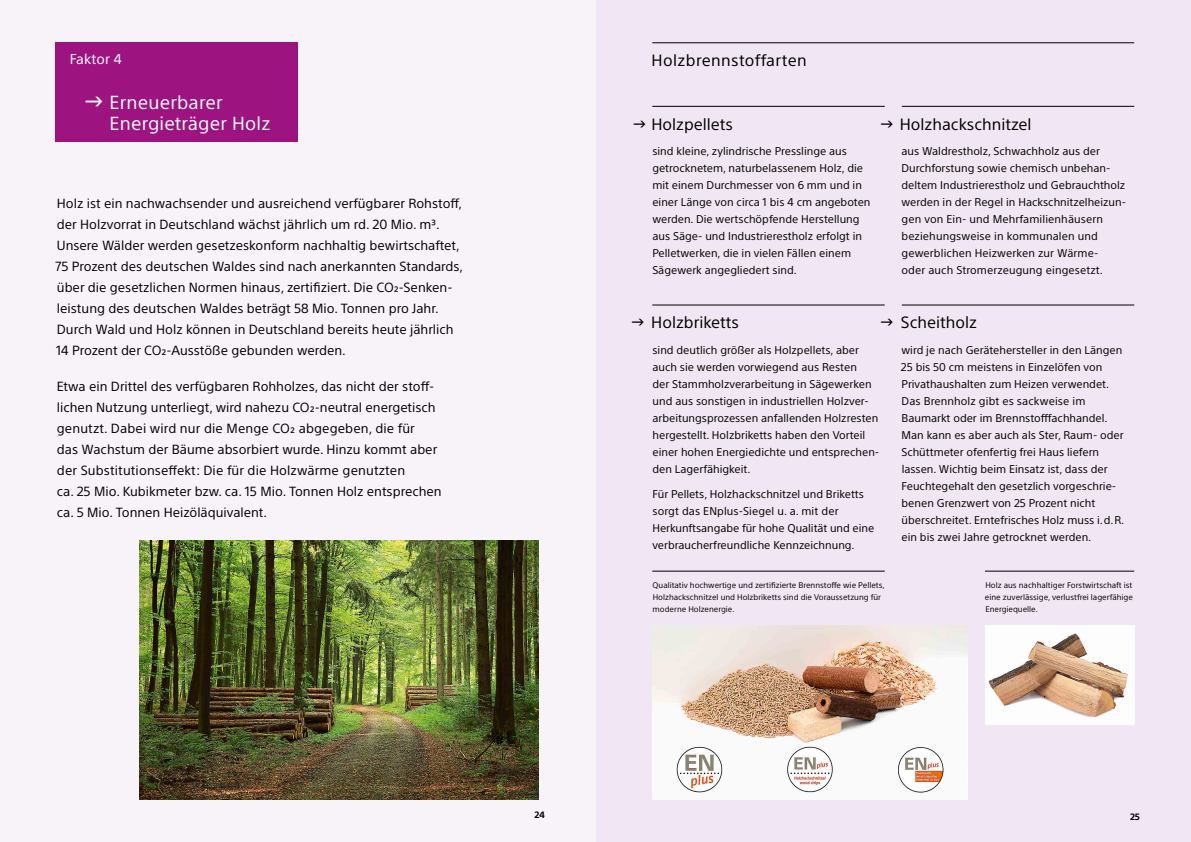
<style>
.page{position:relative;width:1191px;height:842px;background:#fff}
.page>*{position:absolute;margin:0;border:0;box-sizing:border-box;transform-origin:0 0}
.t1{font:18.5px/21px "SST";letter-spacing:.01em;color:#fff}
.t2{font:16px "SST";color:#000}
.t3{font:16px "SST";letter-spacing:.025em;color:#000}
.t4{font:14px "SST";letter-spacing:.005em;color:#fff}
.t5{font:13px/21px "SST";color:#000}
.t6{font:11px/17px "SST";color:#000}
.t7{font:700 9px "SST";color:#000}
.t8{font:8px/12px "SST";color:#000;text-align:justify}
</style>
<div class="page">
<div style="left:595px;top:0;width:596px;height:842px;background:#f1e6f3"></div>
<div style="left:0;top:0;width:595px;height:842px;background:#f8f3f9"></div>
<hr style="left:652px;top:43px;width:482px;height:1px;background:#000">
<hr style="left:652px;top:106px;width:232px;height:1px;background:#000">
<hr style="left:652px;top:305px;width:232px;height:1px;background:#000">
<hr style="left:901px;top:106px;width:233px;height:1px;background:#000">
<hr style="left:901px;top:305px;width:233px;height:1px;background:#000">
<hr style="left:985px;top:571px;width:149px;height:1px;background:#000">
<hr style="left:652px;top:571px;width:232px;height:1px;background:#000">
<img style="left:652px;top:625px;width:316px;height:174px">
<div style="left:55px;top:43px;width:243px;height:99px;background:#9d1380"></div>
<img style="left:140px;top:541px;width:399px;height:258px">
<img style="left:985px;top:625px;width:149px;height:99px">
<p class="t4" style="left:70px;top:51px;width:54px">Faktor 4</p>
<h1 class="t1" style="left:110px;top:92px;width:162px">Erneuerbarer<br>Energieträger Holz</h1>
<p class="t5" style="left:55px;top:193px;width:409px">Holz ist ein nachwachsender und ausreichend verfügbarer Rohstoff, der Holzvorrat in Deutschland wächst jährlich um rd. 20 Mio. m3.<br>Unsere Wälder werden gesetzeskonform nachhaltig bewirtschaftet, 75 Prozent des deutschen Waldes sind nach anerkannten Standards, über die gesetzlichen Normen hinaus, zertifiziert. Die CO2-Senken&shy;leistung des deutschen Waldes beträgt 58 Mio. Tonnen pro Jahr.<br>Durch Wald und Holz können in Deutschland bereits heute jährlich 14 Prozent der CO2-Ausstöße gebunden werden.</p>
<p class="t5" style="left:57px;top:375px;width:386px">Etwa ein Drittel des verfügbaren Rohholzes, das nicht der stoff&shy;lichen Nutzung unterliegt, wird nahezu CO2-neutral energetisch genutzt. Dabei wird nur die Menge CO2 abgegeben, die für<br>das Wachstum der Bäume absorbiert wurde. Hinzu kommt aber der Substitutionseffekt: Die für die Holzwärme genutzten<br>ca. 25 Mio. Kubikmeter bzw. ca. 15 Mio. Tonnen Holz entsprechen ca. 5 Mio. Tonnen Heizöläquivalent.</p>
<h2 class="t3" style="left:651px;top:51px;width:157px">Holzbrennstoffarten</h2>
<h2 class="t2" style="left:651px;top:115px;width:83px">Holzpellets</h2>
<p class="t6" style="left:652px;top:143px;width:220px">sind kleine, zylindrische Presslinge aus getrocknetem, naturbelassenem Holz, die mit einem Durchmesser von 6 mm und in einer Länge von circa 1 bis 4 cm angeboten werden. Die wertschöpfende Herstellung aus Säge- und Industrierestholz erfolgt in Pelletwerken, die in vielen Fällen einem Sägewerk angegliedert sind.</p>
<h2 class="t2" style="left:651px;top:313px;width:89px">Holzbriketts</h2>
<p class="t6" style="left:652px;top:341px;width:228px">sind deutlich größer als Holzpellets, aber auch sie werden vorwiegend aus Resten<br>der Stammholzverarbeitung in Sägewerken und aus sonstigen in industriellen Holzver&shy;arbeitungsprozessen anfallenden Holzresten hergestellt. Holzbriketts haben den Vorteil einer hohen Energiedichte und entsprechen&shy;den Lagerfähigkeit.</p>
<p class="t6" style="left:652px;top:486px;width:223px">Für Pellets, Holzhackschnitzel und Briketts sorgt das ENplus-Siegel u. a. mit der Herkunftsangabe für hohe Qualität und eine verbraucherfreundliche Kennzeichnung.</p>
<p class="t8" style="left:652px;top:579px;width:234px;text-align:left">Qualitativ hochwertige und zertifizierte Brennstoffe wie Pellets,<br>Holzhackschnitzel und Holzbriketts sind die Voraussetzung für moderne Holzenergie.</p>
<h2 class="t2" style="left:900px;top:115px;width:133px">Holzhackschnitzel</h2>
<p class="t6" style="left:901px;top:143px;width:226px">aus Waldrestholz, Schwachholz aus der Durchforstung sowie chemisch unbehan&shy;deltem Industrierestholz und Gebrauchtholz werden in der Regel in Hackschnitzelheizun&shy;gen von Ein- und Mehrfamilienhäusern beziehungsweise in kommunalen und gewerblichen Heizwerken zur Wärme-<br>oder auch Stromerzeugung eingesetzt.</p>
<h2 class="t2" style="left:901px;top:313px;width:77px">Scheitholz</h2>
<p class="t6" style="left:901px;top:341px;width:225px">wird je nach Gerätehersteller in den Längen 25 bis 50 cm meistens in Einzelöfen von Privathaushalten zum Heizen verwendet.<br>Das Brennholz gibt es sackweise im Baumarkt oder im Brennstofffachhandel.<br>Man kann es aber auch als Ster, Raum- oder Schüttmeter ofenfertig frei Haus liefern lassen. Wichtig beim Einsatz ist, dass der Feuchtegehalt den gesetzlich vorgeschrie&shy;benen Grenzwert von 25 Prozent nicht überschreitet. Erntefrisches Holz muss i.d.R. ein bis zwei Jahre getrocknet werden.</p>
<p class="t8" style="left:985px;top:579px;width:149px">Holz aus nachhaltiger Forstwirtschaft ist eine zuverlässige, verlustfrei lagerfähige Energiequelle.</p>
<p class="t7" style="left:534px;top:809px;width:12px">24</p>
<p class="t7" style="left:1130px;top:811px;width:11px">25</p>
</div>
